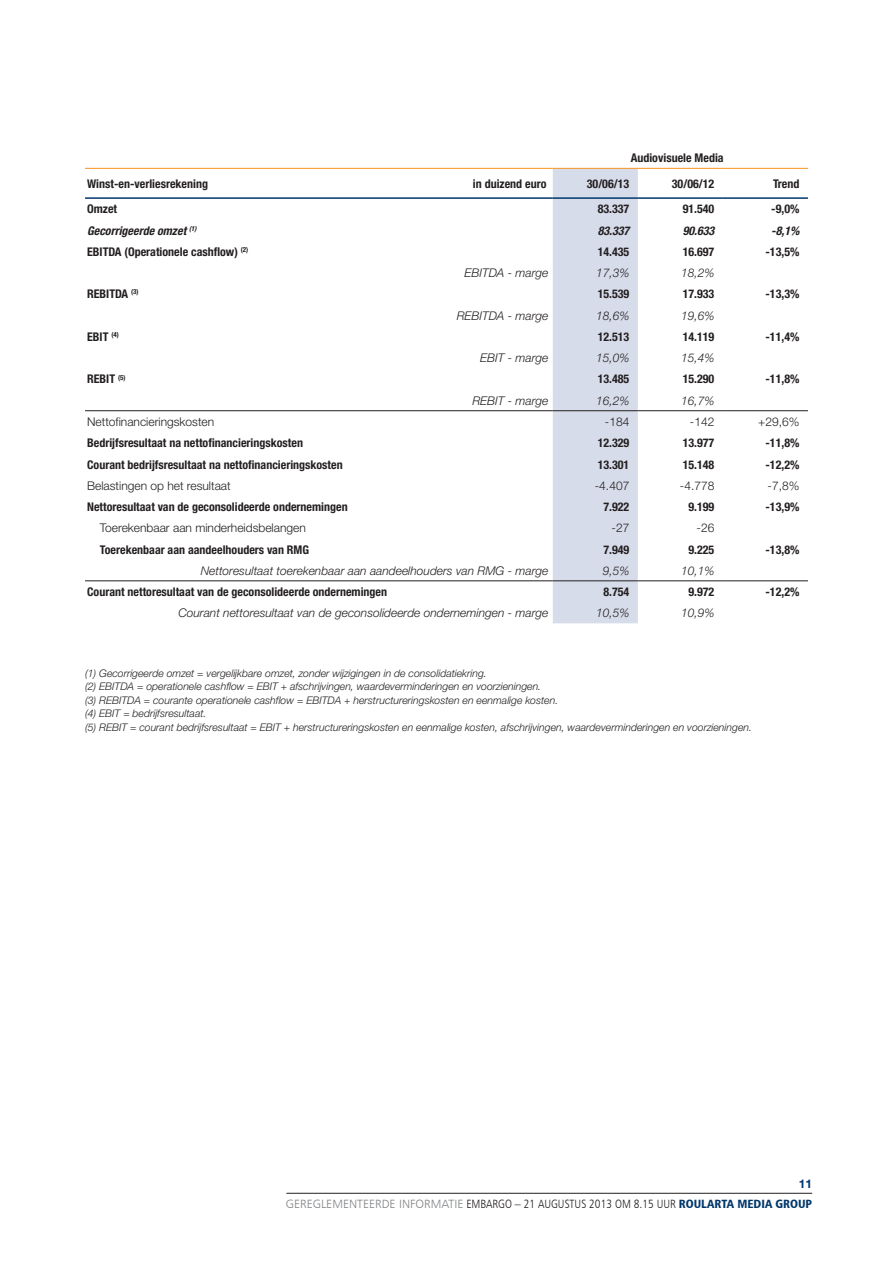
<style>
.page{position:relative;width:893px;height:1263px;background:#fff}
.page>*{position:absolute;margin:0;border:0;box-sizing:border-box;transform-origin:0 0}
.Tabel_vet_links{font:700 condensed 12px "Helvetica Neue";color:#231f20}
.Tabel_cursief_rechts{font:italic 300 12px "Helvetica Neue";color:#231f20}
.Tabel_vet_rechts{font:700 condensed 12px "Helvetica Neue";color:#231f20}
.Tabel_normaal_links{font:300 12px "Helvetica Neue";color:#231f20}
.t1{font:12px "Humanist 777 BT Light Condensed B";color:#231f20}
.Tabel_normaal_rechts{font:300 12px "Helvetica Neue";color:#231f20}
.Tabel_vet_links-2{font:italic 700 condensed 12px "Helvetica Neue";color:#231f20}
.Tabel_vet_rechts-2{font:italic 700 condensed 12px "Helvetica Neue";color:#231f20}
.t2{font:700 12px "Helvetica Neue";color:#00376b}
.t3{font:italic 300 10.5px "Helvetica Neue";color:#231f20}
.s1{font-family:"Humanist 777 BT Light B";color:#808285}
.s2{font-family:"Humanist 777 BT Black Condensed B";color:#00376b}
</style>
<div class="page">
<hr style="left:286px;top:1193px;width:526px;height:1px;background:#231f20">
<div style="left:553px;top:169px;width:85px;height:454px;background:#d7dcea"></div>
<hr style="left:85px;top:581px;width:468px;height:1px;background:#231f20">
<hr style="left:553px;top:581px;width:85px;height:1px;background:#231f20">
<hr style="left:638px;top:581px;width:85px;height:1px;background:#231f20">
<hr style="left:723px;top:581px;width:85px;height:1px;background:#231f20">
<hr style="left:85px;top:410px;width:468px;height:1px;background:#231f20">
<hr style="left:553px;top:410px;width:85px;height:1px;background:#231f20">
<hr style="left:638px;top:410px;width:85px;height:1px;background:#231f20">
<hr style="left:723px;top:410px;width:85px;height:1px;background:#231f20">
<hr style="left:85px;top:197px;width:468px;height:2px;background:#00376b">
<hr style="left:553px;top:197px;width:85px;height:2px;background:#00376b">
<hr style="left:638px;top:197px;width:85px;height:2px;background:#00376b">
<hr style="left:723px;top:197px;width:85px;height:2px;background:#00376b">
<hr style="left:85px;top:168px;width:468px;height:1px;background:#f7931d">
<hr style="left:553px;top:168px;width:85px;height:1px;background:#f7931d">
<hr style="left:638px;top:168px;width:85px;height:1px;background:#f7931d">
<hr style="left:723px;top:168px;width:85px;height:1px;background:#f7931d">
<p class="Tabel_vet_rechts" style="left:631px;top:150px;width:94px">Audiovisuele Media</p>
<p class="Tabel_vet_links" style="left:87px;top:176px;width:122px">Winst-en-verliesrekening</p>
<p class="Tabel_vet_links" style="left:473px;top:176px;width:75px">in duizend euro</p>
<p class="Tabel_vet_rechts" style="left:587px;top:176px;width:44px">30/06/13</p>
<p class="Tabel_vet_rechts" style="left:672px;top:176px;width:44px">30/06/12</p>
<p class="Tabel_vet_rechts" style="left:773px;top:176px;width:28px">Trend</p>
<p class="Tabel_vet_links" style="left:87px;top:202px;width:31px">Omzet</p>
<p class="Tabel_vet_rechts" style="left:598px;top:202px;width:33px">83.337</p>
<p class="Tabel_vet_rechts" style="left:683px;top:202px;width:33px">91.540</p>
<p class="Tabel_vet_rechts" style="left:771px;top:202px;width:30px">-9,0%</p>
<p class="Tabel_vet_links-2" style="left:87px;top:223px;width:111px">Gecorrigeerde omzet <sup>(1)</sup></p>
<p class="Tabel_vet_rechts-2" style="left:598px;top:223px;width:33px">83.337</p>
<p class="Tabel_vet_rechts-2" style="left:683px;top:223px;width:33px">90.633</p>
<p class="Tabel_vet_rechts-2" style="left:771px;top:223px;width:30px">-8,1%</p>
<p class="Tabel_vet_links" style="left:87px;top:244px;width:163px">EBITDA (Operationele cashflow) <sup>(2)</sup></p>
<p class="Tabel_vet_rechts" style="left:598px;top:244px;width:33px">14.435</p>
<p class="Tabel_vet_rechts" style="left:683px;top:244px;width:33px">16.697</p>
<p class="Tabel_vet_rechts" style="left:765px;top:244px;width:35px">-13,5%</p>
<p class="Tabel_cursief_rechts" style="left:464px;top:266px;width:86px">EBITDA - marge</p>
<p class="Tabel_cursief_rechts" style="left:596px;top:266px;width:35px">17,3%</p>
<p class="Tabel_cursief_rechts" style="left:681px;top:266px;width:35px">18,2%</p>
<p class="Tabel_vet_links" style="left:87px;top:287px;width:53px">REBITDA <sup>(3)</sup></p>
<p class="Tabel_vet_rechts" style="left:598px;top:287px;width:33px">15.539</p>
<p class="Tabel_vet_rechts" style="left:683px;top:287px;width:33px">17.933</p>
<p class="Tabel_vet_rechts" style="left:765px;top:287px;width:35px">-13,3%</p>
<p class="Tabel_cursief_rechts" style="left:457px;top:308px;width:93px">REBITDA - marge</p>
<p class="Tabel_cursief_rechts" style="left:596px;top:308px;width:35px">18,6%</p>
<p class="Tabel_cursief_rechts" style="left:681px;top:308px;width:35px">19,6%</p>
<p class="Tabel_vet_links" style="left:87px;top:329px;width:33px">EBIT <sup>(4)</sup></p>
<p class="Tabel_vet_rechts" style="left:598px;top:329px;width:33px">12.513</p>
<p class="Tabel_vet_rechts" style="left:683px;top:329px;width:33px">14.119</p>
<p class="Tabel_vet_rechts" style="left:765px;top:329px;width:35px">-11,4%</p>
<p class="Tabel_cursief_rechts" style="left:480px;top:351px;width:70px">EBIT - marge</p>
<p class="Tabel_cursief_rechts" style="left:596px;top:351px;width:35px">15,0%</p>
<p class="Tabel_cursief_rechts" style="left:681px;top:351px;width:35px">15,4%</p>
<p class="Tabel_vet_links" style="left:87px;top:372px;width:40px">REBIT <sup>(5)</sup></p>
<p class="Tabel_vet_rechts" style="left:598px;top:372px;width:33px">13.485</p>
<p class="Tabel_vet_rechts" style="left:683px;top:372px;width:33px">15.290</p>
<p class="Tabel_vet_rechts" style="left:765px;top:372px;width:35px">-11,8%</p>
<p class="Tabel_cursief_rechts" style="left:472px;top:393px;width:78px">REBIT - marge</p>
<p class="Tabel_cursief_rechts" style="left:596px;top:393px;width:35px">16,2%</p>
<p class="Tabel_cursief_rechts" style="left:681px;top:393px;width:35px">16,7%</p>
<p class="Tabel_normaal_links" style="left:87px;top:414px;width:129px">Nettofinancieringskosten</p>
<p class="Tabel_normaal_rechts" style="left:605px;top:414px;width:26px">-184</p>
<p class="Tabel_normaal_rechts" style="left:690px;top:414px;width:26px">-142</p>
<p class="Tabel_normaal_rechts" style="left:758px;top:414px;width:43px">+29,6%</p>
<p class="Tabel_vet_links" style="left:87px;top:436px;width:217px">Bedrijfsresultaat na nettofinancieringskosten</p>
<p class="Tabel_vet_rechts" style="left:598px;top:436px;width:33px">12.329</p>
<p class="Tabel_vet_rechts" style="left:683px;top:436px;width:33px">13.977</p>
<p class="Tabel_vet_rechts" style="left:765px;top:436px;width:35px">-11,8%</p>
<p class="Tabel_vet_links" style="left:87px;top:457px;width:257px">Courant bedrijfsresultaat na nettofinancieringskosten</p>
<p class="Tabel_vet_rechts" style="left:598px;top:457px;width:33px">13.301</p>
<p class="Tabel_vet_rechts" style="left:683px;top:457px;width:33px">15.148</p>
<p class="Tabel_vet_rechts" style="left:765px;top:457px;width:35px">-12,2%</p>
<p class="Tabel_normaal_links" style="left:87px;top:478px;width:145px">Belastingen op het resultaat</p>
<p class="Tabel_normaal_rechts" style="left:595px;top:478px;width:36px">-4.407</p>
<p class="Tabel_normaal_rechts" style="left:680px;top:478px;width:36px">-4.778</p>
<p class="Tabel_normaal_rechts" style="left:768px;top:478px;width:33px">-7,8%</p>
<p class="Tabel_vet_links" style="left:87px;top:499px;width:262px">Nettoresultaat van de geconsolideerde ondernemingen</p>
<p class="Tabel_vet_rechts" style="left:603px;top:499px;width:27px">7.922</p>
<p class="Tabel_vet_rechts" style="left:688px;top:499px;width:27px">9.199</p>
<p class="Tabel_vet_rechts" style="left:765px;top:499px;width:35px">-13,9%</p>
<p class="Tabel_normaal_links" style="left:100px;top:521px;width:207px">Toerekenbaar aan minderheidsbelangen</p>
<p class="Tabel_normaal_rechts" style="left:612px;top:521px;width:19px">-27</p>
<p class="Tabel_normaal_rechts" style="left:697px;top:521px;width:19px">-26</p>
<p class="Tabel_vet_links" style="left:100px;top:542px;width:211px">Toerekenbaar aan aandeelhouders van RMG</p>
<p class="Tabel_vet_rechts" style="left:603px;top:542px;width:27px">7.949</p>
<p class="Tabel_vet_rechts" style="left:688px;top:542px;width:27px">9.225</p>
<p class="Tabel_vet_rechts" style="left:765px;top:542px;width:35px">-13,8%</p>
<p class="Tabel_cursief_rechts" style="left:201px;top:563px;width:349px">Nettoresultaat toerekenbaar aan aandeelhouders van RMG - marge</p>
<p class="Tabel_cursief_rechts" style="left:603px;top:563px;width:28px">9,5%</p>
<p class="Tabel_cursief_rechts" style="left:681px;top:563px;width:35px">10,1%</p>
<p class="Tabel_vet_links" style="left:87px;top:585px;width:301px">Courant nettoresultaat van de geconsolideerde ondernemingen</p>
<p class="Tabel_vet_rechts" style="left:603px;top:585px;width:27px">8.754</p>
<p class="Tabel_vet_rechts" style="left:688px;top:585px;width:27px">9.972</p>
<p class="Tabel_vet_rechts" style="left:765px;top:585px;width:35px">-12,2%</p>
<p class="Tabel_cursief_rechts" style="left:178px;top:606px;width:372px">Courant nettoresultaat van de geconsolideerde ondernemingen - marge</p>
<p class="Tabel_cursief_rechts" style="left:596px;top:606px;width:35px">10,5%</p>
<p class="Tabel_cursief_rechts" style="left:681px;top:606px;width:35px">10,9%</p>
<p class="t3" style="left:85px;top:667px;width:403px">(1) Gecorrigeerde omzet = vergelijkbare omzet, zonder wijzigingen in de consolidatiekring.</p>
<p class="t3" style="left:85px;top:680px;width:458px">(2) EBITDA = operationele cashflow = EBIT + afschrijvingen, waardeverminderingen en voorzieningen.</p>
<p class="t3" style="left:85px;top:694px;width:475px">(3) REBITDA = courante operationele cashflow = EBITDA + herstructureringskosten en eenmalige kosten.</p>
<p class="t3" style="left:85px;top:707px;width:123px">(4) EBIT = bedrijfsresultaat.</p>
<p class="t3" style="left:85px;top:721px;width:668px">(5) REBIT = courant bedrijfsresultaat = EBIT + herstructureringskosten en eenmalige kosten, afschrijvingen, waardeverminderingen en voorzieningen.</p>
<p class="t2" style="left:799px;top:1176px;width:15px">11</p>
<p class="t1" style="left:286px;top:1197px;width:528px"><span class="s1">GEREGLEMENTEERDE INFORMATIE</span> EMBARGO – 21 AUGUSTUS 2013 OM 8.15 UUR <span class="s2">ROULARTA MEDIA GROUP</span></p>
</div>
